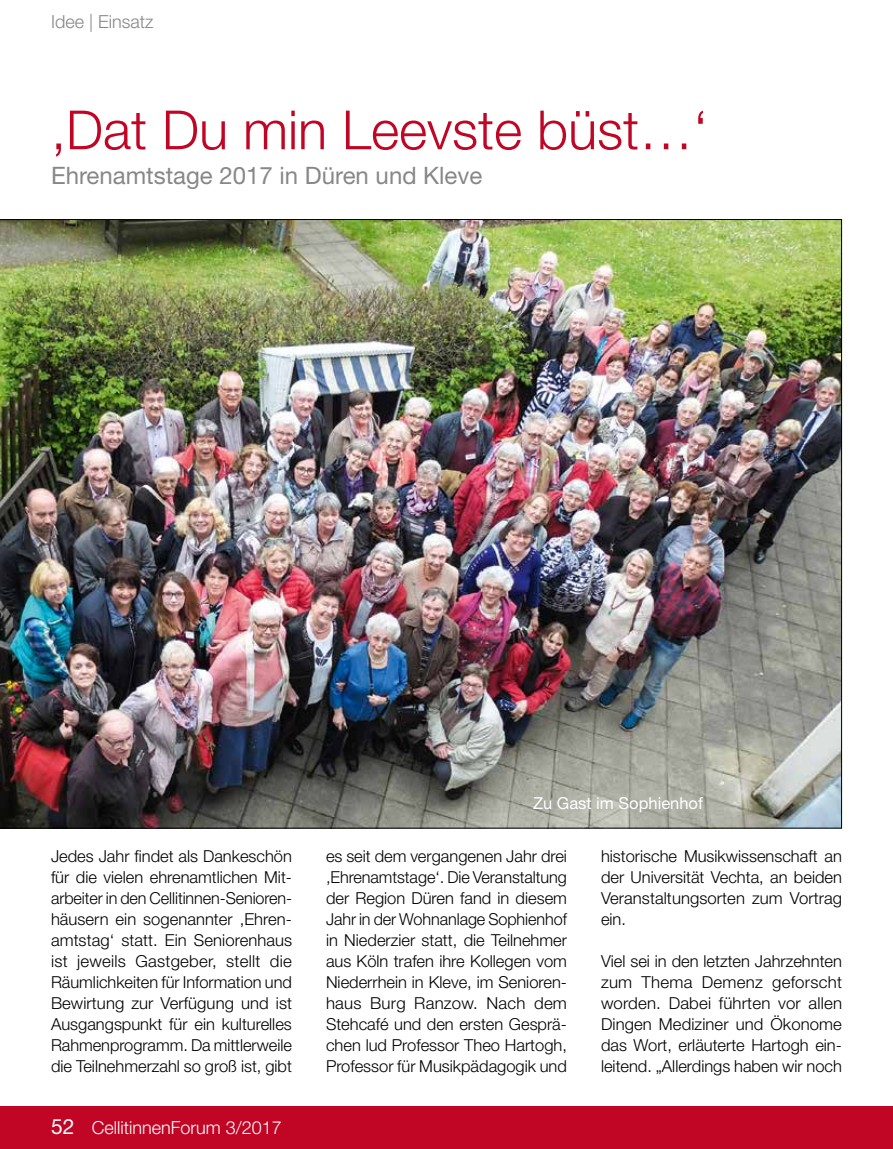
<style>
.page{position:relative;width:893px;height:1149px;background:#fff}
.page>*{position:absolute;margin:0;border:0;box-sizing:border-box;transform-origin:0 0}
.t1{font:300 54px "Helvetica Neue LT Std";color:#c10525}
.t2{font:24px "Helvetica Neue LT Std";color:#878786}
.t3{font:300 18px "Helvetica Neue LT Std";color:#fff}
.t4{font:300 18px "Helvetica Neue LT Std";color:#878786}
.t5{font:300 16.5px/21px "Helvetica Neue LT Std";color:#000;text-align:justify}
.t6{font:16.5px "Helvetica Neue LT Std";color:#fff}
.s1{font-weight:400;font-size:21px}
</style>
<div class="page">
<img style="left:0;top:219px;width:842px;height:609px">
<div style="left:0;top:1106px;width:893px;height:42px;background:#c10525"></div>
<p class="t4" style="left:51px;top:10px;width:104px">Idee | Einsatz</p>
<h1 class="t1" style="left:51px;top:97px;width:659px">‚Dat Du min Leevste büst…‘</h1>
<h2 class="t2" style="left:51px;top:161px;width:433px">Ehrenamtstage 2017 in Düren und Kleve</h2>
<p class="t6" style="left:533px;top:792px;width:171px">Zu Gast im Sophienhof</p>
<p class="t5" style="left:51px;top:845px;width:243px">Jedes Jahr findet als Dankeschön für die vielen ehrenamtlichen Mit&shy;arbeiter in den Cellitinnen-Senioren&shy;häusern ein sogenannter ‚Ehren&shy;amtstag‘ statt. Ein Seniorenhaus ist jeweils Gastgeber, stellt die Räumlichkeiten für Information und Bewirtung zur Verfügung und ist Ausgangspunkt für ein kulturelles Rahmenprogramm. Da mittlerweile die Teilnehmerzahl so groß ist, gibt</p>
<p class="t5" style="left:326px;top:845px;width:242px">es seit dem vergangenen Jahr drei ‚Ehrenamtstage‘. Die Veranstaltung der Region Düren fand in diesem Jahr in der Wohnanlage Sophienhof in Niederzier statt, die Teilnehmer aus Köln trafen ihre Kollegen vom Niederrhein in Kleve, im Senioren&shy;haus Burg Ranzow. Nach dem Stehcafé und den ersten Gesprä&shy;chen lud Professor Theo Hartogh, Professor für Musikpädagogik und</p>
<p class="t5" style="left:601px;top:845px;width:243px">historische Musikwissenschaft an der Universität Vechta, an beiden Veranstaltungsorten zum Vortrag ein.</p>
<p class="t5" style="left:601px;top:950px;width:243px">Viel sei in den letzten Jahrzehnten zum Thema Demenz geforscht worden. Dabei führten vor allen Dingen Mediziner und Ökonome das Wort, erläuterte Hartogh ein&shy;leitend. „Allerdings haben wir noch</p>
<p class="t3" style="left:51px;top:1116px;width:232px"><span class="s1">52</span> CellitinnenForum 3/2017</p>
</div>
